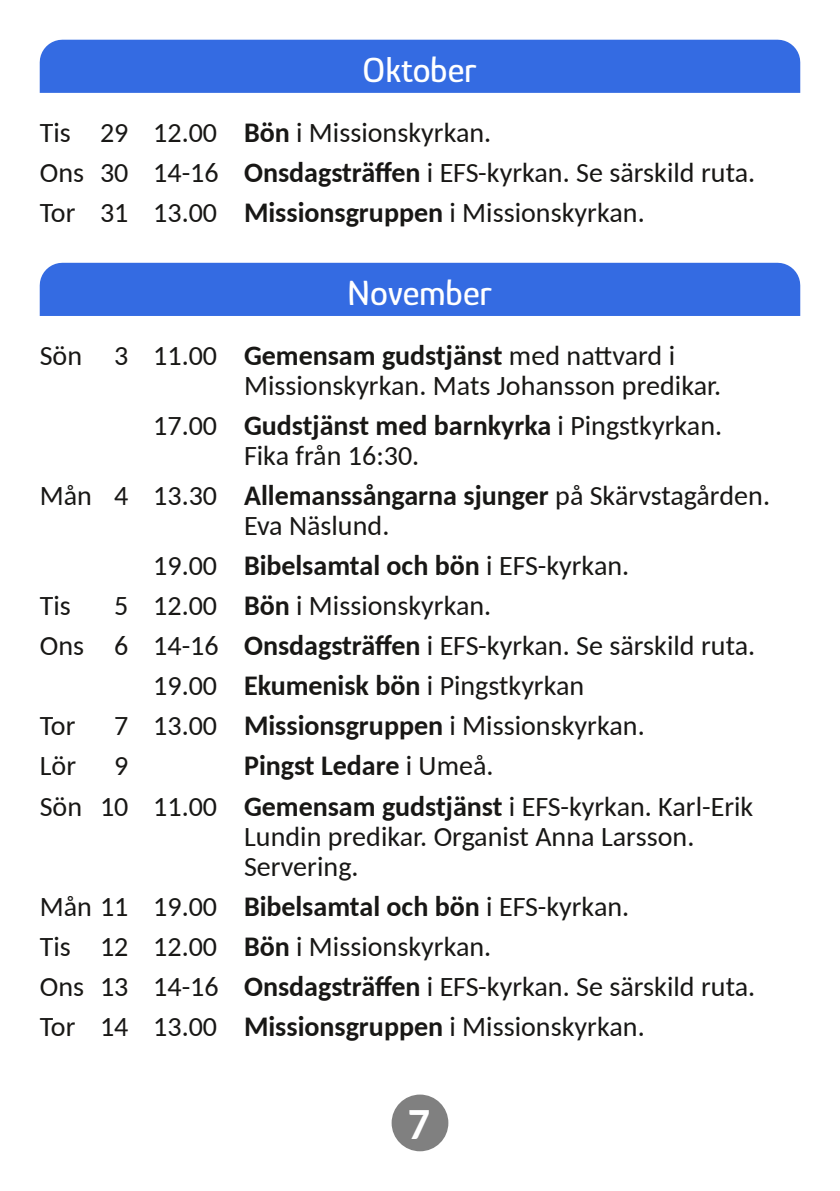
<style>
.page{position:relative;width:840px;height:1191px;background:#fff}
.page>*{position:absolute;margin:0;border:0;box-sizing:border-box;transform-origin:0 0}
.t1{font:700 44px "Carlito";color:#fff}
.t2{font:500 36px "Glory";color:#fff}
.t3{font:28px/40px "Carlito";color:#181715}
.s1{font-weight:700}
</style>
<div class="page">
<div style="left:391px;top:1094px;width:57px;height:57px;background:#808080;border-radius:50%"></div>
<div style="left:40px;top:263px;width:759px;height:53px;background:#346be2"></div>
<div style="left:40px;top:40px;width:759px;height:53px;background:#346be2"></div>
<p class="t2" style="left:362px;top:49px;width:115px">Oktober</p>
<p class="t3" style="left:40px;top:115px;width:716px">Tis 29 12.00 <span class="s1">Bön</span> i Missionskyrkan.<br>Ons 30 14-16 <span class="s1">Onsdagsträffen</span> i EFS-kyrkan. Se särskild ruta.<br>Tor 31 13.00 <span class="s1">Missionsgruppen</span> i Missionskyrkan.</p>
<p class="t2" style="left:347px;top:272px;width:146px">November</p>
<p class="t3" style="left:244px;top:343px;width:478px;line-height:30px;text-indent:-204px">Sön 3 11.00 <span class="s1">Gemensam gudstjänst</span> med nattvard i<br>Missionskyrkan. Mats Johansson predikar.</p>
<p class="t3" style="left:244px;top:413px;width:479px;line-height:30px;text-indent:-91px">17.00 <span class="s1">Gudstjänst med barnkyrka</span> i Pingstkyrkan.<br>Fika från 16:30.</p>
<p class="t3" style="left:244px;top:483px;width:527px;line-height:30px;text-indent:-204px">Mån 4 13.30 <span class="s1">Allemanssångarna sjunger</span> på Skärvstagården.<br>Eva Näslund.</p>
<p class="t3" style="left:153px;top:548px;width:477px">19.00 <span class="s1">Bibelsamtal och bön</span> i EFS-kyrkan.</p>
<p class="t3" style="left:40px;top:588px;width:32px">Tis</p>
<p class="t3" style="left:114px;top:588px;width:378px">5 12.00 <span class="s1">Bön</span> i Missionskyrkan.</p>
<p class="t3" style="left:40px;top:628px;width:716px">Ons 6 14-16 <span class="s1">Onsdagsträffen</span> i EFS-kyrkan. Se särskild ruta.</p>
<p class="t3" style="left:153px;top:668px;width:432px">19.00 <span class="s1">Ekumenisk bön</span> i Pingstkyrkan</p>
<p class="t3" style="left:40px;top:708px;width:37px">Tor</p>
<p class="t3" style="left:114px;top:708px;width:531px">7 13.00 <span class="s1">Missionsgruppen</span> i Missionskyrkan.</p>
<p class="t3" style="left:40px;top:748px;width:38px">Lör</p>
<p class="t3" style="left:114px;top:748px;width:16px">9</p>
<p class="t3" style="left:40px;top:748px;width:714px;text-indent:204px"><span class="s1">Pingst Ledare</span> i Umeå.<br>Sön 10 11.00 <span class="s1">Gemensam gudstjänst</span> i EFS-kyrkan. Karl-Erik</p>
<p class="t3" style="left:244px;top:823px;width:451px;line-height:30px">Lundin predikar. Organist Anna Larsson.<br>Servering.</p>
<p class="t3" style="left:40px;top:888px;width:716px">Mån 11 19.00 <span class="s1">Bibelsamtal och bön</span> i EFS-kyrkan.<br>Tis 12 12.00 <span class="s1">Bön</span> i Missionskyrkan.<br>Ons 13 14-16 <span class="s1">Onsdagsträffen</span> i EFS-kyrkan. Se särskild ruta.<br>Tor 14 13.00 <span class="s1">Missionsgruppen</span> i Missionskyrkan.</p>
<h1 class="t1" style="left:407px;top:1106px;width:24px">7</h1>
</div>
